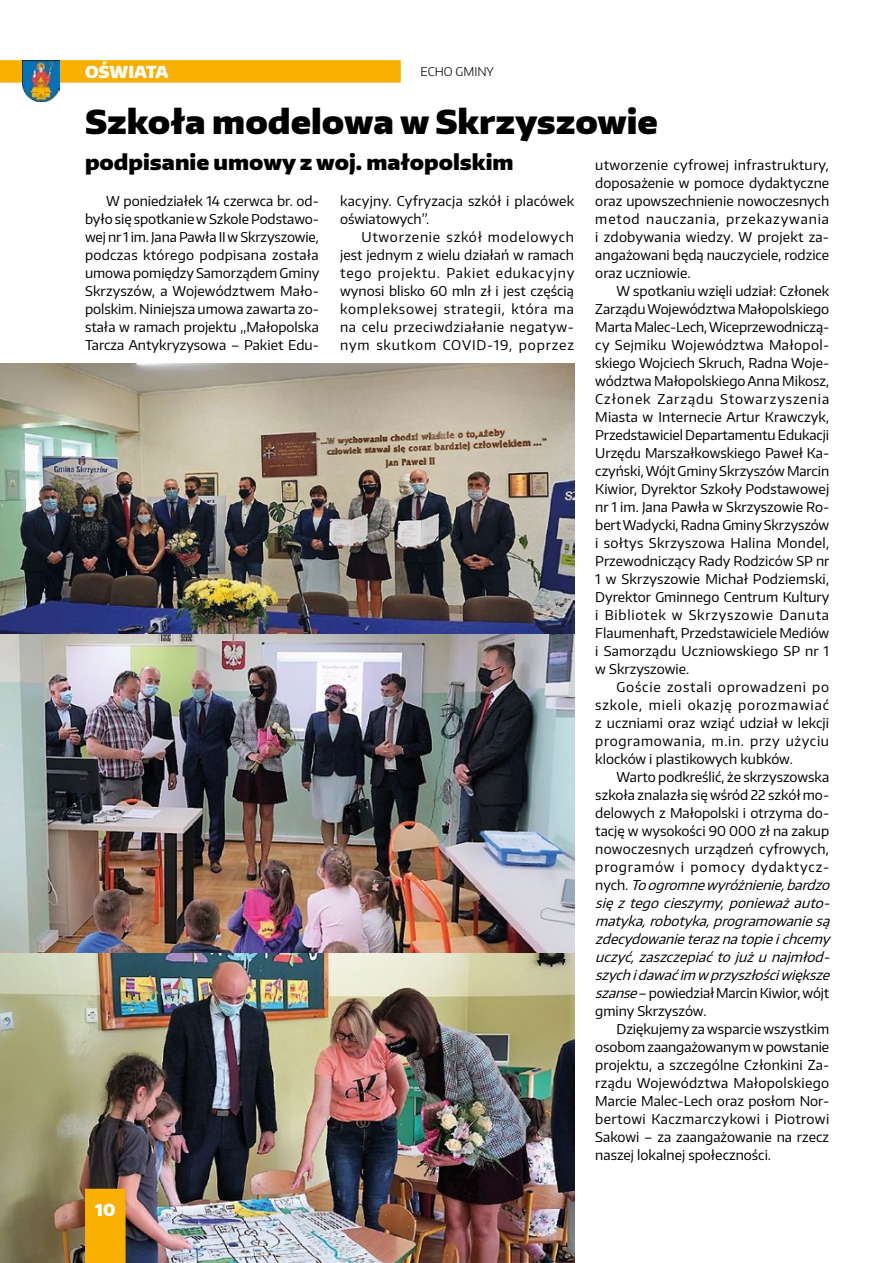
<style>
.page{position:relative;width:893px;height:1263px;background:#fff}
.page>*{position:absolute;margin:0;border:0;box-sizing:border-box;transform-origin:0 0}
.t1{font:900 33px "Encode Sans";color:#000}
.t2{font:900 21px "Encode Sans";color:#000}
.t3{font:900 16.5px "Encode Sans";color:#fff}
.t4{font:13.5px/18px "Encode Sans";color:#000;text-align:justify}
.t5{font:300 12px "Encode Sans";color:#000}
.s1{font-style:italic}
</style>
<div class="page">
<div style="left:0;top:60px;width:401px;height:23px;background:#f9b000"></div>
<img style="left:23px;top:60px;width:37px;height:41px">
<img style="left:0;top:364px;width:574px;height:899px">
<div style="left:85px;top:1189px;width:41px;height:74px;background:#f9b000"></div>
<p class="t3" style="left:85px;top:61px;width:85px">OŚWIATA</p>
<p class="t5" style="left:421px;top:63px;width:75px">ECHO GMINY</p>
<h1 class="t1" style="left:85px;top:100px;width:575px">Szkoła modelowa w Skrzyszowie</h1>
<h2 class="t2" style="left:85px;top:148px;width:430px">podpisanie umowy z woj. małopolskim</h2>
<p class="t4" style="left:595px;top:155px;width:235px">utworzenie cyfrowej infrastruktury, doposażenie w pomoce dydaktyczne oraz upowszechnienie nowoczesnych metod nauczania, przekazywania i zdobywania wiedzy. W projekt za&shy;angażowani będą nauczyciele, rodzice oraz uczniowie.</p>
<p class="t4" style="left:595px;top:281px;width:236px;text-indent:21px">W spotkaniu wzięli udział: Członek Zarządu Województwa Małopolskiego Marta Malec-Lech, Wiceprzewodniczą&shy;cy Sejmiku Województwa Małopol&shy;skiego Wojciech Skruch, Radna Woje&shy;wództwa Małopolskiego Anna Mikosz, Członek Zarządu Stowarzyszenia Miasta w Internecie Artur Krawczyk, Przedstawiciel Departamentu Edukacji Urzędu Marszałkowskiego Paweł Ka&shy;czyński, Wójt Gminy Skrzyszów Marcin Kiwior, Dyrektor Szkoły Podstawowej nr 1 im. Jana Pawła w Skrzyszowie Ro&shy;bert Wadycki, Radna Gminy Skrzyszów i sołtys Skrzyszowa Halina Mondel, Przewodniczący Rady Rodziców SP nr 1 w Skrzyszowie Michał Podziemski, Dyrektor Gminnego Centrum Kultury i Bibliotek w Skrzyszowie Danuta Flaumenhaft, Przedstawiciele Mediów i Samorządu Uczniowskiego SP nr 1 w Skrzyszowie.</p>
<p class="t4" style="left:595px;top:677px;width:235px;text-indent:21px">Goście zostali oprowadzeni po szkole, mieli okazję porozmawiać z uczniami oraz wziąć udział w lekcji programowania, m.in. przy użyciu klocków i plastikowych kubków.</p>
<p class="t4" style="left:595px;top:767px;width:240px;text-align:left;text-indent:21px">Warto podkreślić, że skrzyszowska szkoła znalazła się wśród 22 szkół mo&shy;delowych z Małopolski i otrzyma do&shy;tację w wysokości 90 000 zł na zakup nowoczesnych urządzeń cyfrowych, programów i pomocy dydaktycz&shy;n y c h . <span class="s1">Toogromnewyróżnienie,bardzo sięztegocieszymy,ponieważauto&shy;matyka,robotyka,programowaniesą zdecydowanieteraznatopieichcemy uczyć,zaszczepiaćtojużu najmłod&shy;szychidawaćim w przyszłościwiększe szanse</span>– powiedział Marcin Kiwior, wójt gminy Skrzyszów.</p>
<p class="t4" style="left:595px;top:1019px;width:235px;text-indent:21px">Dziękujemy za wsparcie wszystkim osobom zaangażowanym w powstanie projektu, a szczególne Członkini Za&shy;rządu Województwa Małopolskiego Marcie Malec-Lech oraz posłom Nor&shy;bertowi Kaczmarczykowi i Piotrowi Sakowi – za zaangażowanie na rzecz naszej lokalnej społeczności.</p>
<p class="t4" style="left:85px;top:191px;width:236px;text-indent:21px">W poniedziałek 14 czerwca br. od&shy;było się spotkanie w Szkole Podstawo&shy;wej nr 1 im. Jana Pawła II w Skrzyszowie, podczas którego podpisana została umowa pomiędzy Samorządem Gminy Skrzyszów, a Województwem Mało&shy;polskim. Niniejsza umowa zawarta zo&shy;stała w ramach projektu „Małopolska Tarcza Antykryzysowa – Pakiet Edu-</p>
<p class="t4" style="left:340px;top:191px;width:236px">kacyjny. Cyfryzacja szkół i placówek oświatowych”.</p>
<p class="t4" style="left:340px;top:227px;width:236px;text-indent:21px">Utworzenie szkół modelowych jest jednym z wielu działań w ramach tego projektu. Pakiet edukacyjny wynosi blisko 60 mln zł i jest częścią kompleksowej strategii, która ma na celu przeciwdziałanie negatyw&shy;nym skutkom COVID-19, poprzez</p>
<p class="t3" style="left:95px;top:1199px;width:22px">10</p>
</div>
